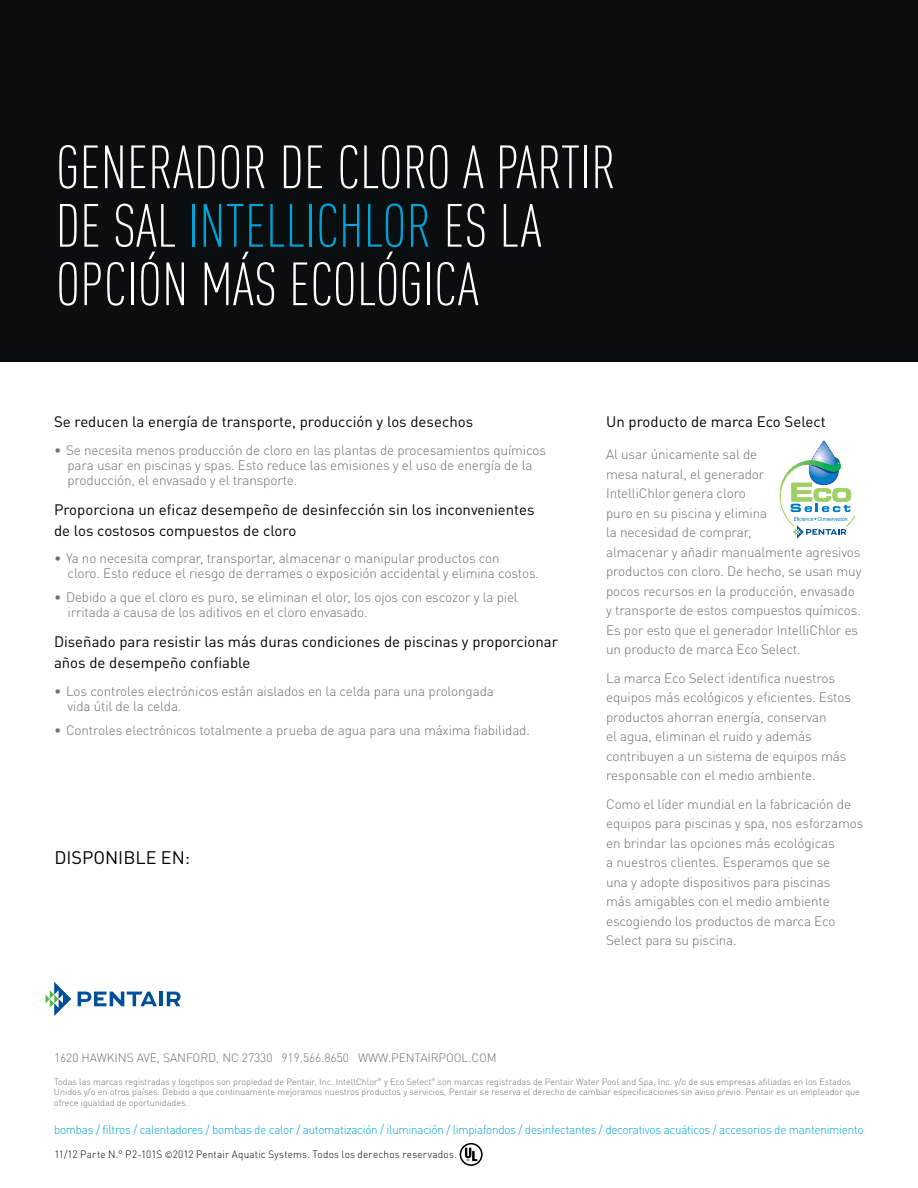
<style>
.page{position:relative;width:918px;height:1188px;background:#fff}
.page>*{position:absolute;margin:0;border:0;box-sizing:border-box;transform-origin:0 0}
.t1{font:300 condensed 60px/58.5px "DIN Pro";color:#fff}
.t2{font:18px "DIN Pro";color:#000}
.t3{font:15px/21px "DIN Pro";color:#000}
.t4{font:300 13.5px/19.5px "DIN Pro";letter-spacing:-.01em;color:#6d6e71}
.t5{font:300 12.3px "DIN Pro";letter-spacing:-.02em;color:#00a3d8;scale:.94 1}
.t6{font:300 12px "DIN Pro";letter-spacing:-.005em;color:#6d6e71}
.t7{font:300 10.5px "DIN Pro";letter-spacing:.02em;color:#000;scale:.95 1}
.t8{font:300 9px/10.5px "DIN Pro";color:#6d6e71}
.s1{color:#00a3d8}
.s2{font-size:9px}
</style>
<div class="page">
<div style="left:0;top:0;width:918px;height:361px;background:#0b0e0e"></div>
<svg style="left:45px;top:982px;width:26px;height:34px"></svg>
<svg style="left:78px;top:992px;width:79px;height:14px"></svg>
<hr style="left:159px;top:992px;width:4px;height:14px;background:#004f9a">
<svg style="left:167px;top:992px;width:14px;height:14px"></svg>
<div style="left:460px;top:1143px;width:23px;height:23px;border:2px solid #000;border-radius:50%"></div>
<svg style="left:465px;top:1148px;width:12px;height:13px"></svg>
<svg style="left:780px;top:440px;width:75px;height:99px"></svg>
<h1 class="t1" style="left:56px;top:134px;width:562px">GENERADOR DE CLORO A PARTIR<br>DE SAL <span class="s1">INTELLICHLOR</span> ES LA<br>OPCIÓN MÁS ECOLÓGICA</h1>
<p class="t3" style="left:54px;top:410px;width:421px">Se reducen la energía de transporte, producción y los desechos</p>
<p class="t4" style="left:68px;top:441px;width:480px;line-height:15px;text-indent:-14px">• Se necesita menos producción de cloro en las plantas de procesamientos químicos para usar en piscinas y spas. Esto reduce las emisiones y el uso de energía de la producción, el envasado y el transporte.</p>
<p class="t3" style="left:54px;top:497px;width:482px">Proporciona un eficaz desempeño de desinfección sin los inconvenientes de los costosos compuestos de cloro</p>
<p class="t4" style="left:68px;top:550px;width:473px;line-height:15px;text-indent:-14px">• Ya no necesita comprar, transportar, almacenar o manipular productos con<br>cloro. Esto reduce el riesgo de derrames o exposición accidental y elimina costos.</p>
<p class="t4" style="left:68px;top:589px;width:452px;line-height:15px;text-indent:-14px">• Debido a que el cloro es puro, se eliminan el olor, los ojos con escozor y la piel irritada a causa de los aditivos en el cloro envasado.</p>
<p class="t3" style="left:54px;top:630px;width:506px">Diseñado para resistir las más duras condiciones de piscinas y proporcionar años de desempeño confiable</p>
<p class="t4" style="left:68px;top:682px;width:428px;line-height:15px;text-indent:-14px">• Los controles electrónicos están aislados en la celda para una prolongada vida útil de la celda.</p>
<p class="t4" style="left:54px;top:719px;width:478px">• Controles electrónicos totalmente a prueba de agua para una máxima fiabilidad.</p>
<h2 class="t2" style="left:54px;top:843px;width:137px">DISPONIBLE EN:</h2>
<p class="t3" style="left:606px;top:410px;width:221px">Un producto de marca Eco Select</p>
<p class="t4" style="left:606px;top:443px;width:257px">Al usar únicamente sal de<br>mesa natural, el generador IntelliChlorgenera cloro<br>puro en su piscina y elimina<br>la necesidad de comprar,<br>almacenar y añadir manualmente agresivos productos con cloro. De hecho, se usan muy pocos recursos en la producción, envasado y transporte de estos compuestos químicos.<br>Es por esto que el generador IntelliChlor es un producto de marca Eco Select.</p>
<p class="t4" style="left:606px;top:667px;width:246px">La marca Eco Select identifica nuestros equipos más ecológicos y eficientes. Estos productos ahorran energía, conservan<br>el agua, eliminan el ruido y además contribuyen a un sistema de equipos más responsable con el medio ambiente.</p>
<p class="t4" style="left:606px;top:793px;width:259px">Como el líder mundial en la fabricación de equipos para piscinas y spa, nos esforzamos en brindar las opciones más ecológicas<br>a nuestros clientes. Esperamos que se<br>una y adopte dispositivos para piscinas<br>más amigables con el medio ambiente escogiendo los productos de marca Eco Select para su piscina.</p>
<p class="t6" style="left:54px;top:1048px;width:444px">1620 HAWKINS AVE, SANFORD, NC 27330 919.566.8650 WWW.PENTAIRPOOL.COM</p>
<p class="t8" style="left:54px;top:1075px;width:807px">Todas las marcas registradas y logotipos son propiedad de Pentair, Inc. IntellChlor<sup>®</sup> y Eco Select<sup>®</sup> son marcas registradas de Pentair Water Pool and Spa, Inc. y/o de sus empresas afiliadas en los Estados<br>Unidos y/o en otros países. Debido a que continuamente mejoramos nuestros productos y servicios, Pentair se reserva el derecho de cambiar especificaciones sin aviso previo. Pentair es un empleador que ofrece igualdad de oportunidades.</p>
<p class="t5" style="left:54px;top:1120px;width:863px">bombas / filtros / calentadores / bombas de calor / automatización / iluminación / limpiafondos / desinfectantes / decorativos acuáticos / accesorios de mantenimiento</p>
<p class="t7" style="left:54px;top:1146px;width:425px">11/12 Parte N.° P2-101S <span class="s2">©</span>2012 Pentair Aquatic Systems. Todos los derechos reservados.</p>
</div>
